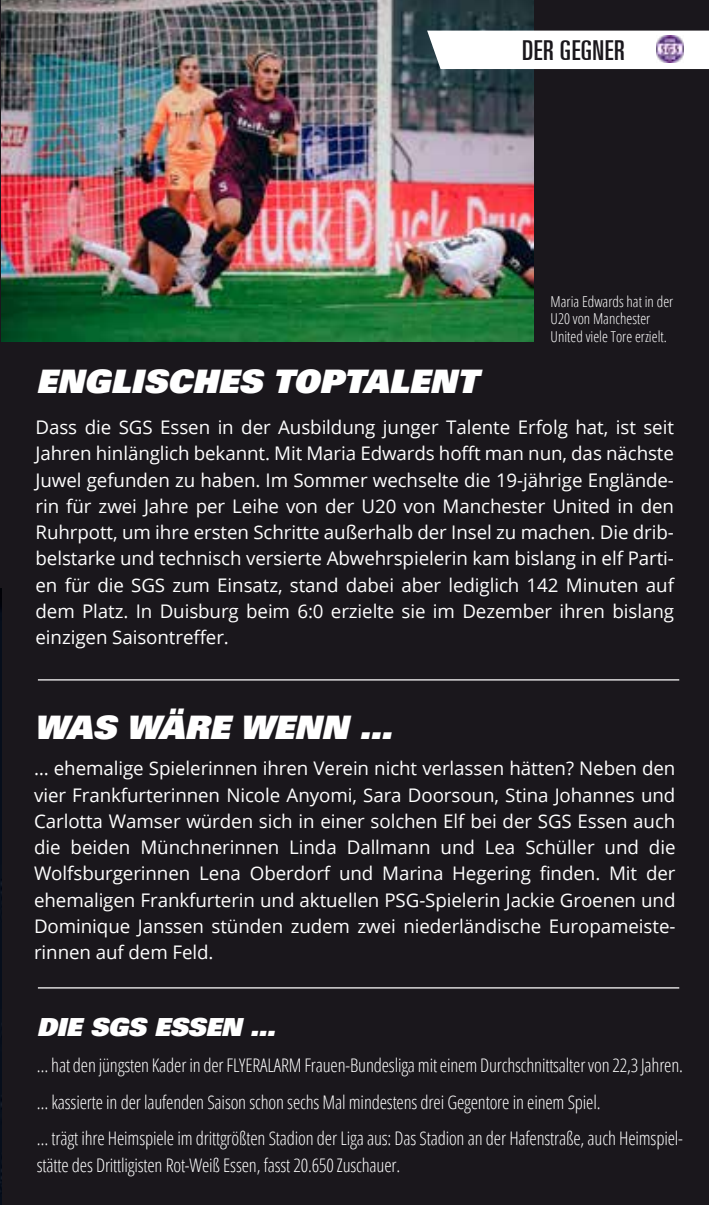
<style>
.page{position:relative;width:709px;height:1205px;background:#fff}
.page>*{position:absolute;margin:0;border:0;box-sizing:border-box;transform-origin:0 0}
.t1{font:32.5px "Univers LT Pro 85 X Black Obl";letter-spacing:.005em;color:#fff}
.t2{font:ultra-condensed 27.5px "Univers LT";letter-spacing:.02em;color:#1a171c}
.t3{font:25px "Univers LT Pro 85 X Black Obl";letter-spacing:-.01em;color:#fff}
.t4{font:18.75px/26.2px "Open Sans";letter-spacing:-.005em;color:#fff;text-align:justify}
.t5{font:300 condensed 18.75px/37px "Open Sans";letter-spacing:-.01em;color:#fff}
.t6{font:300 condensed 15px/17.5px "Open Sans";color:#fff}
</style>
<div class="page">
<svg style="left:0;top:0;width:2px;height:588px"></svg>
<div style="left:2px;top:0;width:707px;height:1205px;background:#1a171c"></div>
<img style="left:2px;top:0;width:531px;height:341px">
<img style="left:0;top:589px;width:2px;height:612px">
<div style="left:427px;top:31px;width:282px;height:38px;background:#fff"></div>
<hr style="left:38px;top:987px;width:641px;height:1px;background:#fff">
<hr style="left:38px;top:679px;width:641px;height:1px;background:#fff">
<img style="left:656px;top:35px;width:27px;height:27px">
<h2 class="t2" style="left:522px;top:35px;width:104px">DER GEGNER</h2>
<h1 class="t1" style="left:36px;top:360px;width:443px">ENGLISCHES TOPTALENT</h1>
<p class="t6" style="left:550px;top:292px;width:124px">Maria Edwards hat in der<br>U20 von Manchester<br>United viele Tore erzielt.</p>
<p class="t4" style="left:36px;top:414px;width:640px">Dass die SGS Essen in der Ausbildung junger Talente Erfolg hat, ist seit Jahren hinlänglich bekannt. Mit Maria Edwards hofft man nun, das nächste Juwel gefunden zu haben. Im Sommer wechselte die 19-jährige Englände&shy;rin für zwei Jahre per Leihe von der U20 von Manchester United in den Ruhrpott, um ihre ersten Schritte außerhalb der Insel zu machen. Die drib&shy;belstarke und technisch versierte Abwehrspielerin kam bislang in elf Parti&shy;en für die SGS zum Einsatz, stand dabei aber lediglich 142 Minuten auf dem Platz. In Duisburg beim 6:0 erzielte sie im Dezember ihren bislang einzigen Saisontreffer.</p>
<h1 class="t1" style="left:34px;top:706px;width:359px">WAS WÄRE WENN …</h1>
<p class="t4" style="left:34px;top:755px;width:643px">… ehemalige Spielerinnen ihren Verein nicht verlassen hätten? Neben den vier Frankfurterinnen Nicole Anyomi, Sara Doorsoun, Stina Johannes und Carlotta Wamser würden sich in einer solchen Elf bei der SGS Essen auch die beiden Münchnerinnen Linda Dallmann und Lea Schüller und die Wolfsburgerinnen Lena Oberdorf und Marina Hegering finden. Mit der ehemaligen Frankfurterin und aktuellen PSG-Spielerin Jackie Groenen und Dominique Janssen stünden zudem zwei niederländische Europameiste&shy;rinnen auf dem Feld.</p>
<h3 class="t3" style="left:37px;top:1010px;width:240px">DIE SGS ESSEN …</h3>
<p class="t5" style="left:37px;top:1045px;width:647px">… hat den jüngsten Kader in der FLYERALARM Frauen-Bundesliga mit einem Durchschnittsalter von 22,3 Jahren. … kassierte in der laufenden Saison schon sechs Mal mindestens drei Gegentore in einem Spiel.<br>… trägt ihre Heimspiele im drittgrößten Stadion der Liga aus: Das Stadion an der Hafenstraße, auch Heimspiel-</p>
<p class="t5" style="left:37px;top:1145px;width:365px">stätte des Drittligisten Rot-Weiß Essen, fasst 20.650 Zuschauer.</p>
</div>
